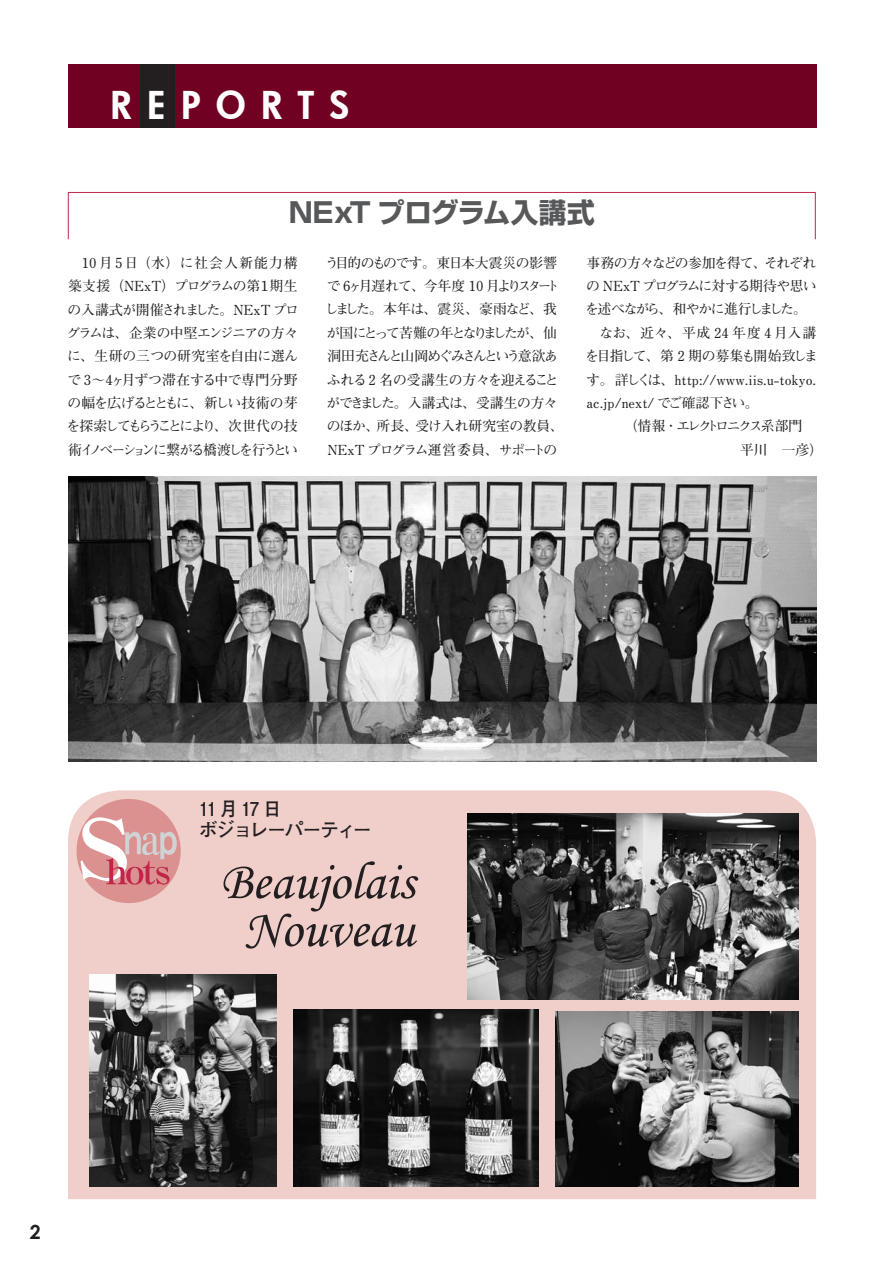
<style>
.page{position:relative;width:893px;height:1263px;background:#fff}
.page>*{position:absolute;margin:0;border:0;box-sizing:border-box;transform-origin:0 0}
.t1{font:53.1px/47.8px "Monotype Corsiva";color:#231f20;text-align:center}
.t2{font:800 37.5px "Futura";letter-spacing:.415em;color:#fff}
.t3{font:27.6px "Shin Go Pr 5 Bold 90 msp RKSJ H";letter-spacing:-.01em;color:#57585a}
.t4{font:700 19.5px "Century Gothic";color:#231f20}
.t5{font:19.2px/21.3px "Futo Go B101 Pr 5 Bold 90 msp RKSJ H";letter-spacing:-.07em;color:#231f20}
.t6{font:13.8px/23.4px "Futo Min A101 Pr 5 Bold 90 msp RKSJ H";letter-spacing:-.07em;color:#231f20;text-align:justify}
.t7{font:13.8px "Futo Min A101 Pr 5 Bold 90 msp RKSJ H";color:#231f20}
.t8{font:13.8px "Futo Min A101 Pr 5 Bold 90 msp RKSJ H";letter-spacing:-.05em;color:#231f20}
.t9{font:13.8px "Futo Min A101 Pr 5 Bold 90 msp RKSJ H";letter-spacing:-.1em;color:#231f20}
.t10{font:13.8px "Futo Min A101 Pr 5 Bold 90 msp RKSJ H";letter-spacing:-.135em;color:#231f20}
.t11{font:13.8px "Futo Min A101 Pr 5 Bold 90 msp RKSJ H";letter-spacing:.04em;color:#231f20}
.t12{font:13.8px "Futo Min A101 Pr 5 Bold 90 msp RKSJ H";letter-spacing:-.16em;color:#231f20}
</style>
<div class="page">
<div style="left:68px;top:64px;width:748px;height:64px;background:#710122"></div>
<div style="left:140px;top:64px;width:34px;height:64px;background:#231f20"></div>
<div style="left:68px;top:790px;width:748px;height:409px;background:#f0cfca"></div>
<hr style="left:68px;top:192px;width:748px;height:1px;background:#c1254a">
<hr style="left:68px;top:193px;width:1px;height:46px;background:#c1254a">
<hr style="left:815px;top:193px;width:1px;height:46px;background:#c1254a">
<img style="left:68px;top:476px;width:748px;height:285px">
<div style="left:77px;top:799px;width:104px;height:104px;background:#da918f;border-radius:50%"></div>
<svg style="left:80px;top:817px;width:97px;height:68px"></svg>
<img style="left:90px;top:974px;width:186px;height:212px">
<img style="left:467px;top:814px;width:331px;height:185px">
<img style="left:293px;top:1010px;width:246px;height:176px">
<img style="left:556px;top:1012px;width:242px;height:174px">
<p class="t2" style="left:111px;top:80px;width:240px">REPORTS</p>
<p class="t3" style="left:289px;top:202px;width:308px">NExT プログラム入講式</p>
<p class="t6" style="left:67px;top:253px;width:234px">　10月5日（水）に社会人新能力構築支援（NExT）プログラムの第１期生の入講式が開催されました。NExT プログラムは、企業の中堅エンジニアの方々に、生研の三つの研究室を自由に選んで 3～4ヶ月ずつ滞在する中で専門分野の幅を広げるとともに、新しい技術の芽を探索してもらうことにより、次世代の技術イノベーションに繋がる橋渡しを行うとい</p>
<p class="t6" style="left:325px;top:253px;width:241px;text-align:left">う目的のものです。東日本大震災の影響で 6ヶ月遅れて、今年度 10 月よりスタートしました。本年は、震災、豪雨など、我が国にとって苦難の年となりましたが、仙洞田充さんと山岡めぐみさんという意欲あふれる2 名の受講生の方々を迎えることができました。入講式は、受講生の方々のほか、所長、受け入れ研究室の教員、<br>NExT プログラム運営委員、サポートの</p>
<p class="t8" style="left:587px;top:257px;width:231px">事務の方々などの参加を得て、それぞれ</p>
<p class="t6" style="left:586px;top:276px;width:232px">の NExT プログラムに対する期待や思い</p>
<p class="t9" style="left:585px;top:304px;width:223px">を述べながら、和やかに進行しました。</p>
<p class="t11" style="left:587px;top:327px;width:231px">　なお、近々、平成 24 年度 4月入講</p>
<p class="t10" style="left:585px;top:351px;width:234px">を目指して、第 2 期の募集も開始致しま</p>
<p class="t7" style="left:586px;top:374px;width:231px">す。詳しくは、http://www.iis.u-tokyo.</p>
<p class="t7" style="left:587px;top:398px;width:174px">ac.jp/next/ でご確認下さい。</p>
<p class="t12" style="left:624px;top:421px;width:194px">（情報・エレクトロニクス系部門　</p>
<p class="t6" style="left:740px;top:440px;width:85px">平川　一彦）</p>
<p class="t4" style="left:30px;top:1219px;width:12px">2</p>
<p class="t5" style="left:199px;top:800px;width:175px">11月17日<br>ボジョレーパーティー</p>
<p class="t1" style="left:220px;top:861px;width:196px">Beaujolais<br>Nouveau</p>
</div>
